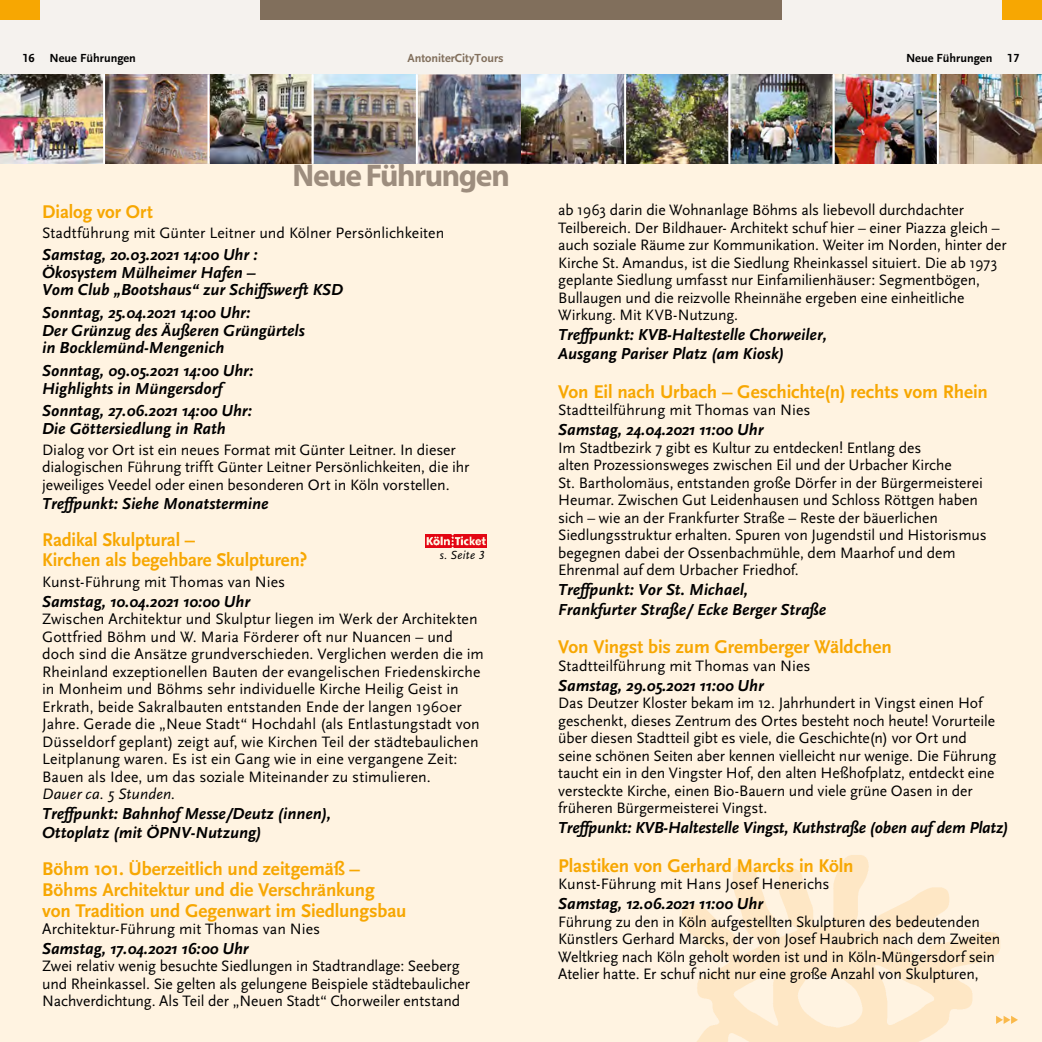
<style>
.page{position:relative;width:1042px;height:1042px;background:#fff3e1}
.page>*{position:absolute;margin:0;border:0;box-sizing:border-box;transform-origin:0 0}
.t1{font:700 31.5px "Myriad";letter-spacing:-.045em;color:#9d8d7e}
.t2{font:700 19.25px/20.7px "Scala Sans";letter-spacing:-.005em;color:#f7a702}
.t3{font:italic 700 16.62px/17.5px "Scala Sans";color:#000}
.t4{font:15.75px/17.5px "Scala Sans";color:#000}
.t5{font:italic 15.75px "Scala Sans";letter-spacing:.01em;color:#000}
.t6{font:700 12.25px "Scala Sans";color:#000}
.t7{font:700 12.25px "Scala Sans";color:#816f5c}
.t8{font:italic 12.25px "Scala Sans";letter-spacing:.02em;color:#000}
.s1{font-family:"Scala Sans Figures"}
.s2{font-family:"Scala Sans Caps"}
</style>
<div class="page">
<img style="left:682px;top:855px;width:318px;height:187px">
<div style="left:521px;top:0;width:521px;height:74px;background:#f5f2ee"></div>
<div style="left:0;top:0;width:521px;height:74px;background:#f5f2ee"></div>
<div style="left:0;top:0;width:40px;height:20px;background:#f7a702"></div>
<div style="left:1002px;top:0;width:40px;height:20px;background:#f7a702"></div>
<div style="left:260px;top:0;width:261px;height:20px;background:#816f5c"></div>
<div style="left:521px;top:0;width:260px;height:20px;background:#816f5c"></div>
<img style="left:425px;top:534px;width:62px;height:13px">
<img style="left:209px;top:74px;width:833px;height:90px">
<img style="left:0;top:74px;width:207px;height:90px">
<hr style="left:103px;top:74px;width:2px;height:90px;background:#fff">
<hr style="left:207px;top:74px;width:2px;height:90px;background:#fff">
<hr style="left:312px;top:74px;width:1px;height:90px;background:#fff">
<hr style="left:416px;top:74px;width:2px;height:90px;background:#fff">
<hr style="left:624px;top:74px;width:2px;height:90px;background:#fff">
<hr style="left:728px;top:74px;width:2px;height:90px;background:#fff">
<hr style="left:833px;top:74px;width:1px;height:90px;background:#fff">
<hr style="left:937px;top:74px;width:1px;height:90px;background:#fff">
<svg style="left:996px;top:1015px;width:22px;height:9px"></svg>
<p class="t6" style="left:22px;top:51px;width:115px"><span class="s1">16</span> Neue Führungen</p>
<p class="t7" style="left:407px;top:51px;width:98px">AntoniterCityTours</p>
<p class="t6" style="left:906px;top:51px;width:115px">Neue Führungen <span class="s1">17</span></p>
<h1 class="t1" style="left:292px;top:159px;width:219px">Neue Führungen</h1>
<p class="t2" style="left:42px;top:201px;width:112px">Dialog vor Ort</p>
<p class="t4" style="left:42px;top:224px;width:404px">Stadtführung mit Günter Leitner und Kölner Persönlichkeiten</p>
<p class="t3" style="left:42px;top:247px;width:302px">Samstag, 20.03.2021 14:00 Uhr :<br>Ökosystem Mülheimer Hafen –<br>Vom Club „Bootshaus“ zur Schiffswerft KSD</p>
<p class="t3" style="left:42px;top:304px;width:264px">Sonntag, 25.04.2021 14:00 Uhr:<br>Der Grünzug des Äußeren Grüngürtels in Bocklemünd-Mengenich</p>
<p class="t3" style="left:42px;top:362px;width:213px">Sonntag, 09.05.2021 14:00 Uhr:<br>Highlights in Müngersdorf</p>
<p class="t3" style="left:42px;top:402px;width:211px">Sonntag, 27.06.2021 14:00 Uhr:<br>Die Göttersiedlung in Rath</p>
<p class="t4" style="left:42px;top:441px;width:429px">Dialog vor Ort ist ein neues Format mit Günter Leitner. In dieser dialogischen Führung trifft Günter Leitner Persönlichkeiten, die ihr jeweiliges Veedel oder einen besonderen Ort in Köln vorstellen.</p>
<p class="t3" style="left:42px;top:495px;width:228px">Treffpunkt: Siehe Monatstermine</p>
<p class="t2" style="left:42px;top:530px;width:267px">Radikal Skulptural –<br>Kirchen als begehbare Skulpturen?</p>
<p class="t8" style="left:440px;top:549px;width:46px">s. Seite <span class="s2">3</span></p>
<p class="t4" style="left:42px;top:574px;width:245px">Kunst-Führung mit Thomas van Nies</p>
<p class="t3" style="left:42px;top:593px;width:209px">Samstag, 10.04.2021 10:00 Uhr</p>
<p class="t4" style="left:42px;top:610px;width:443px">Zwischen Architektur und Skulptur liegen im Werk der Architekten Gottfried Böhm und W. Maria Förderer oft nur Nuancen – und doch sind die Ansätze grundverschieden. Verglichen werden die im Rheinland exzeptionellen Bauten der evangelischen Friedenskirche in Monheim und Böhms sehr individuelle Kirche Heilig Geist in Erkrath, beide Sakralbauten entstanden Ende der langen 1960er Jahre. Gerade die „Neue Stadt“ Hochdahl (als Entlastungstadt von Düsseldorf geplant) zeigt auf, wie Kirchen Teil der städtebaulichen Leitplanung waren. Es ist ein Gang wie in eine vergangene Zeit:<br>Bauen als Idee, um das soziale Miteinander zu stimulieren.</p>
<p class="t5" style="left:42px;top:785px;width:135px">Dauer ca. 5 Stunden.</p>
<p class="t3" style="left:42px;top:804px;width:290px;line-height:19.2px">Treffpunkt: Bahnhof Messe/Deutz (innen),<br>Ottoplatz (mit ÖPNV-Nutzung)</p>
<p class="t2" style="left:42px;top:859px;width:366px">Böhm 101. Überzeitlich und zeitgemäß –<br>Böhms Architektur und die Verschränkung von Tradition und Gegenwart im Siedlungsbau</p>
<p class="t4" style="left:42px;top:920px;width:280px">Architektur-Führung mit Thomas van Nies</p>
<p class="t3" style="left:42px;top:940px;width:208px">Samstag, 17.04.2021 16:00 Uhr</p>
<p class="t4" style="left:42px;top:958px;width:429px">Zwei relativ wenig besuchte Siedlungen in Stadtrandlage: Seeberg und Rheinkassel. Sie gelten als gelungene Beispiele städtebaulicher<br>Nachverdichtung. Als Teil der „Neuen Stadt“ Chorweiler entstand</p>
<p class="t4" style="left:558px;top:202px;width:450px">ab 1963 darin die Wohnanlage Böhms als liebevoll durchdachter Teilbereich. Der Bildhauer- Architekt schuf hier – einer Piazza gleich – auch soziale Räume zur Kommunikation. Weiter im Norden, hinter der Kirche St. Amandus, ist die Siedlung Rheinkassel situiert. Die ab 1973 geplante Siedlung umfasst nur Einfamilienhäuser: Segmentbögen, Bullaugen und die reizvolle Rheinnähe ergeben eine einheitliche Wirkung. Mit KVB-Nutzung.</p>
<p class="t3" style="left:558px;top:325px;width:270px;line-height:19.2px">Treffpunkt: KVB-Haltestelle Chorweiler,<br>Ausgang Pariser Platz (am Kiosk)</p>
<p class="t2" style="left:558px;top:382px;width:431px">Von Eil nach Urbach – Geschichte(n) rechts vom Rhein</p>
<p class="t4" style="left:558px;top:402px;width:254px">Stadtteilführung mit Thomas van Nies</p>
<p class="t3" style="left:558px;top:422px;width:207px">Samstag, 24.04.2021 11:00 Uhr</p>
<p class="t4" style="left:558px;top:439px;width:430px">Im Stadtbezirk 7 gibt es Kultur zu entdecken! Entlang des<br>alten Prozessionsweges zwischen Eil und der Urbacher Kirche<br>St. Bartholomäus, entstanden große Dörfer in der Bürgermeisterei Heumar. Zwischen Gut Leidenhausen und Schloss Röttgen haben sich – wie an der Frankfurter Straße – Reste der bäuerlichen Siedlungsstruktur erhalten. Spuren von Jugendstil und Historismus begegnen dabei der Ossenbachmühle, dem Maarhof und dem Ehrenmal auf dem Urbacher Friedhof.</p>
<p class="t3" style="left:558px;top:581px;width:270px;line-height:19.2px">Treffpunkt: Vor St. Michael,<br>Frankfurter Straße/ Ecke Berger Straße</p>
<p class="t2" style="left:558px;top:637px;width:335px">Von Vingst bis zum Gremberger Wäldchen</p>
<p class="t4" style="left:558px;top:657px;width:254px">Stadtteilführung mit Thomas van Nies</p>
<p class="t3" style="left:558px;top:677px;width:207px">Samstag, 29.05.2021 11:00 Uhr</p>
<p class="t4" style="left:558px;top:694px;width:440px">Das Deutzer Kloster bekam im 12. Jahrhundert in Vingst einen Hof geschenkt, dieses Zentrum des Ortes besteht noch heute! Vorurteile über diesen Stadtteil gibt es viele, die Geschichte(n) vor Ort und seine schönen Seiten aber kennen vielleicht nur wenige. Die Führung taucht ein in den Vingster Hof, den alten Heßhofplatz, entdeckt eine versteckte Kirche, einen Bio-Bauern und viele grüne Oasen in der früheren Bürgermeisterei Vingst.</p>
<p class="t3" style="left:558px;top:819px;width:452px">Treffpunkt: KVB-Haltestelle Vingst, Kuthstraße (oben auf dem Platz)</p>
<p class="t2" style="left:558px;top:855px;width:297px">Plastiken von Gerhard Marcks in Köln</p>
<p class="t4" style="left:558px;top:875px;width:273px">Kunst-Führung mit Hans Josef Henerichs</p>
<p class="t3" style="left:558px;top:895px;width:206px">Samstag, 12.06.2021 11:00 Uhr</p>
<p class="t4" style="left:558px;top:913px;width:444px">Führung zu den in Köln aufgestellten Skulpturen des bedeutenden Künstlers Gerhard Marcks, der von Josef Haubrich nach dem Zweiten Weltkrieg nach Köln geholt worden ist und in Köln-Müngersdorf sein Atelier hatte. Er schuf nicht nur eine große Anzahl von Skulpturen,</p>
</div>
